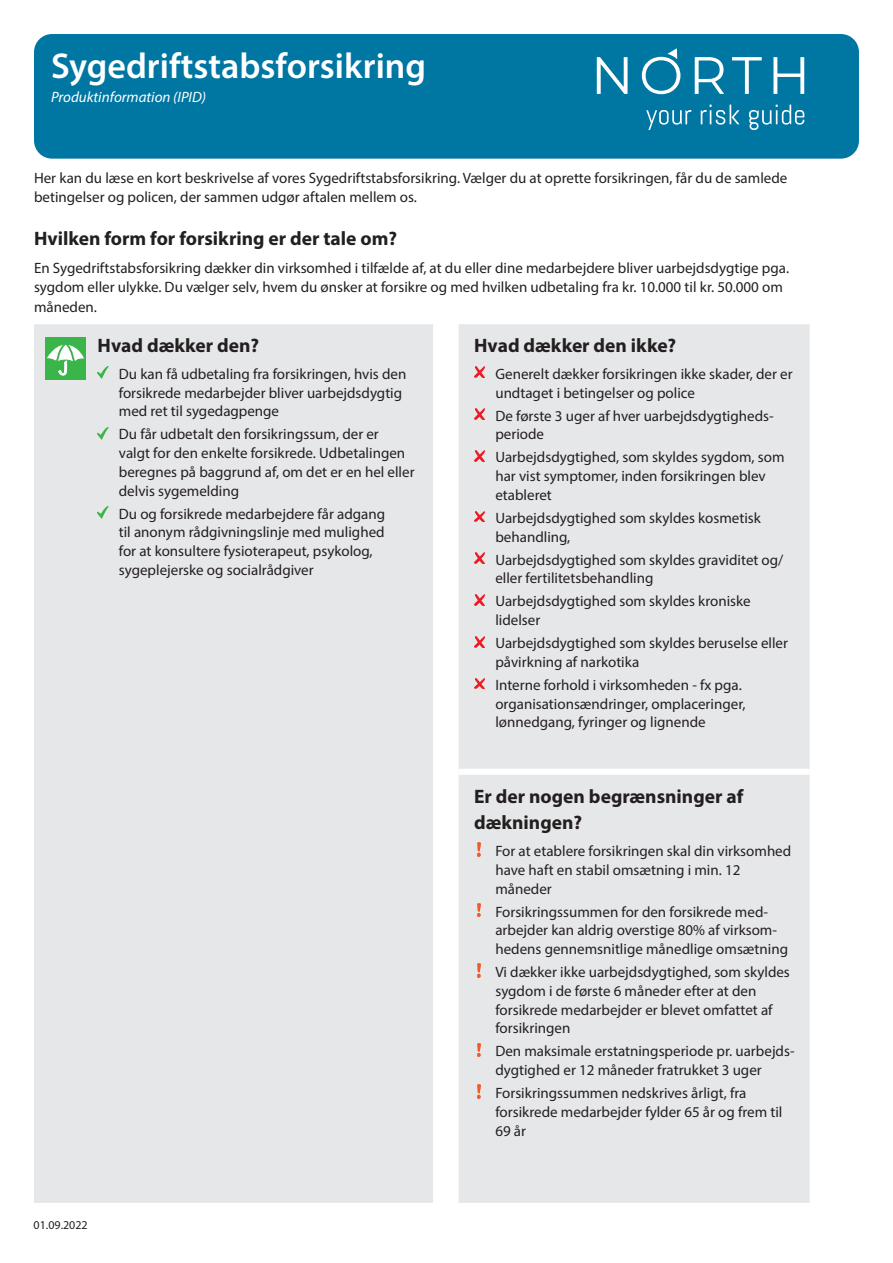
<style>
.page{position:relative;width:893px;height:1263px;background:#fff}
.page>*{position:absolute;margin:0;border:0;box-sizing:border-box;transform-origin:0 0}
.Form_title{font:600 36px "Myriad Pro";color:#fff}
.Cover_subhead{font:700 19.5px/25.5px "Myriad Pro";color:#231f20}
.Covered_bullets{font:15px/18.8px "Myriad Pro";color:#231f20}
.Form_intro{font:15px/19.5px "Myriad Pro";color:#231f20}
.Form_sub_title{font:italic 15px "Myriad Pro";color:#fff}
.t1{font:12px "Myriad Pro";color:#231f20}
</style>
<div class="page">
<div style="left:34px;top:34px;width:825px;height:125px;background:#0076a3;border-radius:18px"></div>
<div style="left:34px;top:324px;width:776px;height:879px;background:#e6e7e9"></div>
<div style="left:459px;top:769px;width:11px;height:6px;background:#fff"></div>
<div style="left:470px;top:769px;width:340px;height:6px;background:#fff"></div>
<div style="left:433px;top:773px;width:26px;height:6px;background:#fff"></div>
<div style="left:45px;top:337px;width:41px;height:43px;background:#3ab54a"></div>
<svg style="left:47px;top:340px;width:37px;height:35px"></svg>
<svg style="left:98px;top:367px;width:10px;height:12px"></svg>
<svg style="left:98px;top:427px;width:10px;height:12px"></svg>
<svg style="left:98px;top:507px;width:10px;height:12px"></svg>
<svg style="left:474px;top:367px;width:11px;height:11px"></svg>
<svg style="left:474px;top:409px;width:11px;height:11px"></svg>
<svg style="left:474px;top:450px;width:11px;height:11px"></svg>
<svg style="left:474px;top:511px;width:11px;height:11px"></svg>
<svg style="left:474px;top:553px;width:11px;height:11px"></svg>
<svg style="left:474px;top:594px;width:11px;height:11px"></svg>
<svg style="left:474px;top:636px;width:11px;height:11px"></svg>
<svg style="left:474px;top:678px;width:11px;height:11px"></svg>
<svg style="left:477px;top:843px;width:4px;height:13px"></svg>
<svg style="left:477px;top:903px;width:4px;height:13px"></svg>
<svg style="left:477px;top:964px;width:4px;height:13px"></svg>
<svg style="left:477px;top:1043px;width:4px;height:13px"></svg>
<svg style="left:477px;top:1085px;width:4px;height:13px"></svg>
<svg style="left:597px;top:57px;width:30px;height:37px"></svg>
<svg style="left:695px;top:57px;width:29px;height:37px"></svg>
<svg style="left:732px;top:57px;width:30px;height:37px"></svg>
<svg style="left:773px;top:57px;width:31px;height:37px"></svg>
<svg style="left:642px;top:48px;width:38px;height:46px"></svg>
<svg style="left:646px;top:110px;width:45px;height:20px"></svg>
<svg style="left:701px;top:105px;width:38px;height:20px"></svg>
<svg style="left:749px;top:105px;width:55px;height:25px"></svg>
<p class="Form_title" style="left:51px;top:43px;width:377px">Sygedriftstabsforsikring</p>
<p class="Form_sub_title" style="left:51px;top:88px;width:157px">Produktinformation (IPID)</p>
<p class="Form_intro" style="left:34px;top:168px;width:755px">Her kan du læse en kort beskrivelse af vores Sygedriftstabsforsikring. Vælger du at oprette forsikringen, får du de samlede betingelser og policen, der sammen udgør aftalen mellem os.</p>
<p class="Cover_subhead" style="left:34px;top:225px;width:365px">Hvilken form for forsikring er der tale om?</p>
<p class="Form_intro" style="left:34px;top:258px;width:757px">En Sygedriftstabsforsikring dækker din virksomhed i tilfælde af, at du eller dine medarbejdere bliver uarbejdsdygtige pga. sygdom eller ulykke. Du vælger selv, hvem du ønsker at forsikre og med hvilken udbetaling fra kr. 10.000 til kr. 50.000 om måneden.</p>
<p class="Cover_subhead" style="left:98px;top:332px;width:163px">Hvad dækker den?</p>
<p class="Covered_bullets" style="left:119px;top:364px;width:289px">Du kan få udbetaling fra forsikringen, hvis den forsikrede medarbejder bliver uarbejdsdygtig med ret til sygedagpenge</p>
<p class="Covered_bullets" style="left:119px;top:425px;width:297px">Du får udbetalt den forsikringssum, der er<br>valgt for den enkelte forsikrede. Udbetalingen beregnes på baggrund af, om det er en hel eller delvis sygemelding</p>
<p class="Covered_bullets" style="left:119px;top:504px;width:268px">Du og forsikrede medarbejdere får adgang til anonym rådgivningslinje med mulighed for at konsultere fysioterapeut, psykolog, sygeplejerske og socialrådgiver</p>
<p class="Cover_subhead" style="left:474px;top:332px;width:204px">Hvad dækker den ikke?</p>
<p class="Covered_bullets" style="left:495px;top:364px;width:299px">Generelt dækker forsikringen ikke skader, der er undtaget i betingelser og police</p>
<p class="Covered_bullets" style="left:495px;top:406px;width:280px">De første 3 uger af hver uarbejdsdygtigheds&shy;periode</p>
<p class="Covered_bullets" style="left:495px;top:448px;width:291px">Uarbejdsdygtighed, som skyldes sygdom, som har vist symptomer, inden forsikringen blev etableret</p>
<p class="Covered_bullets" style="left:495px;top:508px;width:267px">Uarbejdsdygtighed som skyldes kosmetisk behandling,</p>
<p class="Covered_bullets" style="left:495px;top:550px;width:290px">Uarbejdsdygtighed som skyldes graviditet og/ eller fertilitetsbehandling</p>
<p class="Covered_bullets" style="left:495px;top:592px;width:257px">Uarbejdsdygtighed som skyldes kroniske lidelser</p>
<p class="Covered_bullets" style="left:495px;top:633px;width:294px">Uarbejdsdygtighed som skyldes beruselse eller påvirkning af narkotika</p>
<p class="Covered_bullets" style="left:495px;top:675px;width:252px">Interne forhold i virksomheden - fx pga. organisationsændringer, omplaceringer, lønnedgang, fyringer og lignende</p>
<p class="t1" style="left:34px;top:1218px;width:56px">01.09.2022</p>
<p class="Cover_subhead" style="left:474px;top:783px;width:271px">Er der nogen begrænsninger af dækningen?</p>
<p class="Covered_bullets" style="left:495px;top:841px;width:297px">For at etablere forsikringen skal din virksomhed have haft en stabil omsætning i min. 12 måneder</p>
<p class="Covered_bullets" style="left:495px;top:902px;width:294px">Forsikringssummen for den forsikrede med&shy;arbejder kan aldrig overstige 80% af virksom&shy;hedens gennemsnitlige månedlige omsætning</p>
<p class="Covered_bullets" style="left:495px;top:962px;width:296px">Vi dækker ikke uarbejdsdygtighed, som skyldes sygdom i de første 6 måneder efter at den forsikrede medarbejder er blevet omfattet af forsikringen</p>
<p class="Covered_bullets" style="left:495px;top:1042px;width:301px">Den maksimale erstatningsperiode pr. uarbejds&shy;dygtighed er 12 måneder fratrukket 3 uger</p>
<p class="Covered_bullets" style="left:495px;top:1083px;width:289px">Forsikringssummen nedskrives årligt, fra forsikrede medarbejder fylder 65 år og frem til<br>69 år</p>
</div>
